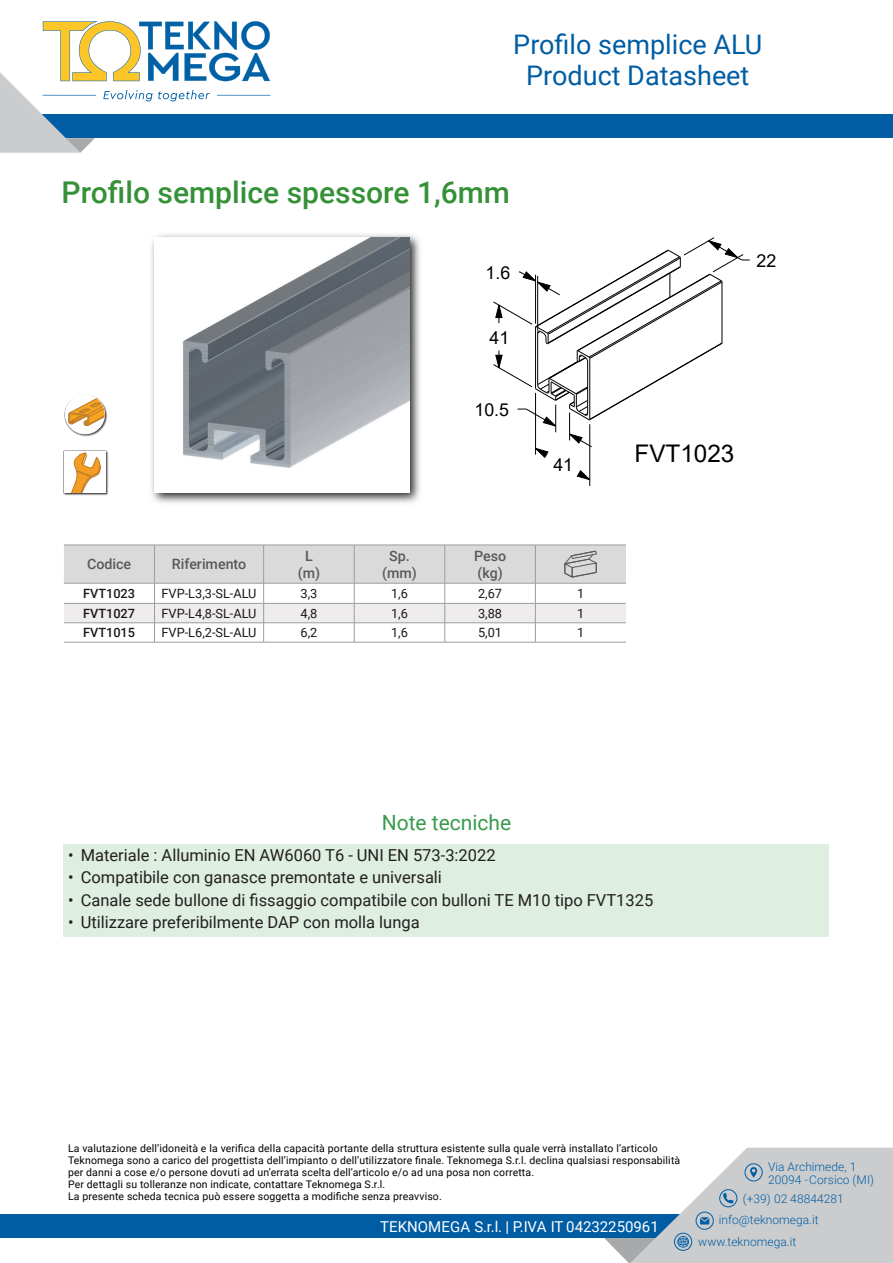
<style>
.page{position:relative;width:893px;height:1263px;background:#fff}
.page>*{position:absolute;margin:0;border:0;box-sizing:border-box;transform-origin:0 0}
.t1{font:500 30px "Roboto";color:#359138}
.t2{font:27px "Roboto";color:#005da4}
.t3{font:24.3px "Arial";color:#000}
.t4{font:21px "Roboto";color:#389a4c}
.t5{font:17.85px "Arial";color:#000}
.t6{font:16.5px "Roboto";color:#231f20}
.t7{font:15px "Roboto";color:#fff}
.t8{font:500 14.25px "Roboto";color:#5a585a}
.t9{font:12.75px "Roboto";color:#1b171a}
.t10{font:500 12.75px "Roboto";color:#1b171a}
.t11{font:300 12px "Roboto";color:#005fa5}
.t12{font:10.5px "Roboto";letter-spacing:.015em;color:#000}
</style>
<div class="page">
<div style="left:0;top:1214px;width:893px;height:23px;background:#005da4"></div>
<svg style="left:604px;top:1148px;width:289px;height:115px"></svg>
<div style="left:18px;top:115px;width:875px;height:23px;background:#005da4"></div>
<svg style="left:0;top:21px;width:270px;height:132px"></svg>
<hr style="left:43px;top:95px;width:53px;height:1px;background:#0061a6">
<div style="left:64px;top:844px;width:765px;height:92px;background:#deeee0"></div>
<hr style="left:64px;top:642px;width:91px;height:1px;background:#9c9c9e">
<hr style="left:155px;top:642px;width:109px;height:1px;background:#9c9c9e">
<hr style="left:264px;top:642px;width:90px;height:1px;background:#9c9c9e">
<hr style="left:354px;top:642px;width:91px;height:1px;background:#9c9c9e">
<hr style="left:445px;top:642px;width:90px;height:1px;background:#9c9c9e">
<hr style="left:535px;top:642px;width:91px;height:1px;background:#9c9c9e">
<svg style="left:64px;top:545px;width:562px;height:97px"></svg>
<svg style="left:577px;top:470px;width:12px;height:10px"></svg>
<hr style="left:589px;top:424px;width:1px;height:62px;background:#000">
<svg style="left:493px;top:237px;width:257px;height:221px"></svg>
<img style="left:151px;top:234px;width:269px;height:269px">
<img style="left:155px;top:238px;width:255px;height:255px">
<img style="left:65px;top:403px;width:42px;height:33px">
<div style="left:65px;top:395px;width:40px;height:39px;background:#fff;border-radius:50%"></div>
<div style="left:65px;top:394px;width:40px;height:40px;border:1px solid #fff;border-radius:50%"></div>
<svg style="left:68px;top:395px;width:37px;height:31px"></svg>
<img style="left:64px;top:450px;width:45px;height:45px">
<div style="left:64px;top:451px;width:42px;height:42px;background:#fff"></div>
<svg style="left:71px;top:453px;width:30px;height:40px"></svg>
<p class="t2" style="left:513px;top:34px;width:251px">Profilo semplice ALU</p>
<p class="t2" style="left:526px;top:65px;width:225px">Product Datasheet</p>
<p class="t1" style="left:62px;top:181px;width:450px">Profilo semplice spessore 1,6mm</p>
<p class="t5" style="left:486px;top:266px;width:26px">1.6</p>
<p class="t5" style="left:490px;top:331px;width:21px">41</p>
<p class="t8" style="left:87px;top:559px;width:46px">Codice</p>
<p class="t8" style="left:172px;top:559px;width:76px">Riferimento</p>
<p class="t8" style="left:305px;top:550px;width:9px">L</p>
<p class="t8" style="left:298px;top:567px;width:24px">(m)</p>
<p class="t8" style="left:389px;top:550px;width:22px">Sp.</p>
<p class="t8" style="left:382px;top:567px;width:36px">(mm)</p>
<p class="t5" style="left:474px;top:403px;width:36px">10.5</p>
<p class="t8" style="left:474px;top:550px;width:34px">Peso</p>
<p class="t8" style="left:477px;top:567px;width:27px">(kg)</p>
<p class="t5" style="left:553px;top:458px;width:21px">41</p>
<p class="t10" style="left:83px;top:588px;width:53px">FVT1023</p>
<p class="t9" style="left:162px;top:588px;width:96px">FVP-L3,3-SL-ALU</p>
<p class="t9" style="left:301px;top:588px;width:18px">3,3</p>
<p class="t9" style="left:391px;top:588px;width:18px">1,6</p>
<p class="t9" style="left:478px;top:588px;width:25px">2,67</p>
<p class="t9" style="left:577px;top:588px;width:9px">1</p>
<p class="t10" style="left:83px;top:608px;width:53px">FVT1027</p>
<p class="t9" style="left:162px;top:608px;width:96px">FVP-L4,8-SL-ALU</p>
<p class="t9" style="left:301px;top:608px;width:18px">4,8</p>
<p class="t9" style="left:391px;top:608px;width:18px">1,6</p>
<p class="t9" style="left:478px;top:608px;width:25px">3,88</p>
<p class="t9" style="left:577px;top:608px;width:9px">1</p>
<p class="t10" style="left:83px;top:628px;width:53px">FVT1015</p>
<p class="t9" style="left:162px;top:628px;width:96px">FVP-L6,2-SL-ALU</p>
<p class="t9" style="left:301px;top:628px;width:18px">6,2</p>
<p class="t9" style="left:391px;top:628px;width:18px">1,6</p>
<p class="t9" style="left:478px;top:628px;width:25px">5,01</p>
<p class="t9" style="left:577px;top:628px;width:9px">1</p>
<p class="t5" style="left:757px;top:254px;width:21px">22</p>
<p class="t3" style="left:634px;top:444px;width:101px">FVT1023</p>
<p class="t4" style="left:382px;top:814px;width:131px">Note tecniche</p>
<p class="t6" style="left:68px;top:848px;width:429px">• Materiale : Alluminio EN AW6060 T6 - UNI EN 573-3:2022</p>
<p class="t6" style="left:68px;top:871px;width:375px">• Compatibile con ganasce premontate e universali</p>
<p class="t6" style="left:68px;top:893px;width:587px">• Canale sede bullone di fissaggio compatibile con bulloni TE M10 tipo FVT1325</p>
<p class="t6" style="left:68px;top:916px;width:353px">• Utilizzare preferibilmente DAP con molla lunga</p>
<p class="t12" style="left:68px;top:1144px;width:591px">La valutazione dell’idoneità e la verifica della capacità portante della struttura esistente sulla quale verrà installato l’articolo</p>
<p class="t12" style="left:68px;top:1156px;width:614px">Teknomega sono a carico del progettista dell’impianto o dell’utilizzatore finale. Teknomega S.r.l. declina qualsiasi responsabilità</p>
<p class="t12" style="left:68px;top:1168px;width:468px">per danni a cose e/o persone dovuti ad un’errata scelta dell’articolo e/o ad una posa non corretta.</p>
<p class="t12" style="left:68px;top:1180px;width:319px">Per dettagli su tolleranze non indicate, contattare Teknomega S.r.l.</p>
<p class="t12" style="left:68px;top:1192px;width:375px">La presente scheda tecnica può essere soggetta a modifiche senza preavviso.</p>
<p class="t7" style="left:380px;top:1220px;width:280px">TEKNOMEGA S.r.l. | P.IVA IT 04232250961</p>
<p class="t11" style="left:768px;top:1162px;width:90px">Via Archimede, 1</p>
<p class="t11" style="left:768px;top:1175px;width:107px">20094 - Corsico (MI)</p>
<p class="t11" style="left:743px;top:1193px;width:102px">(+39) 02 48844281</p>
<p class="t11" style="left:719px;top:1215px;width:101px">info@teknomega.it</p>
<p class="t11" style="left:698px;top:1237px;width:100px">www.teknomega.it</p>
</div>
